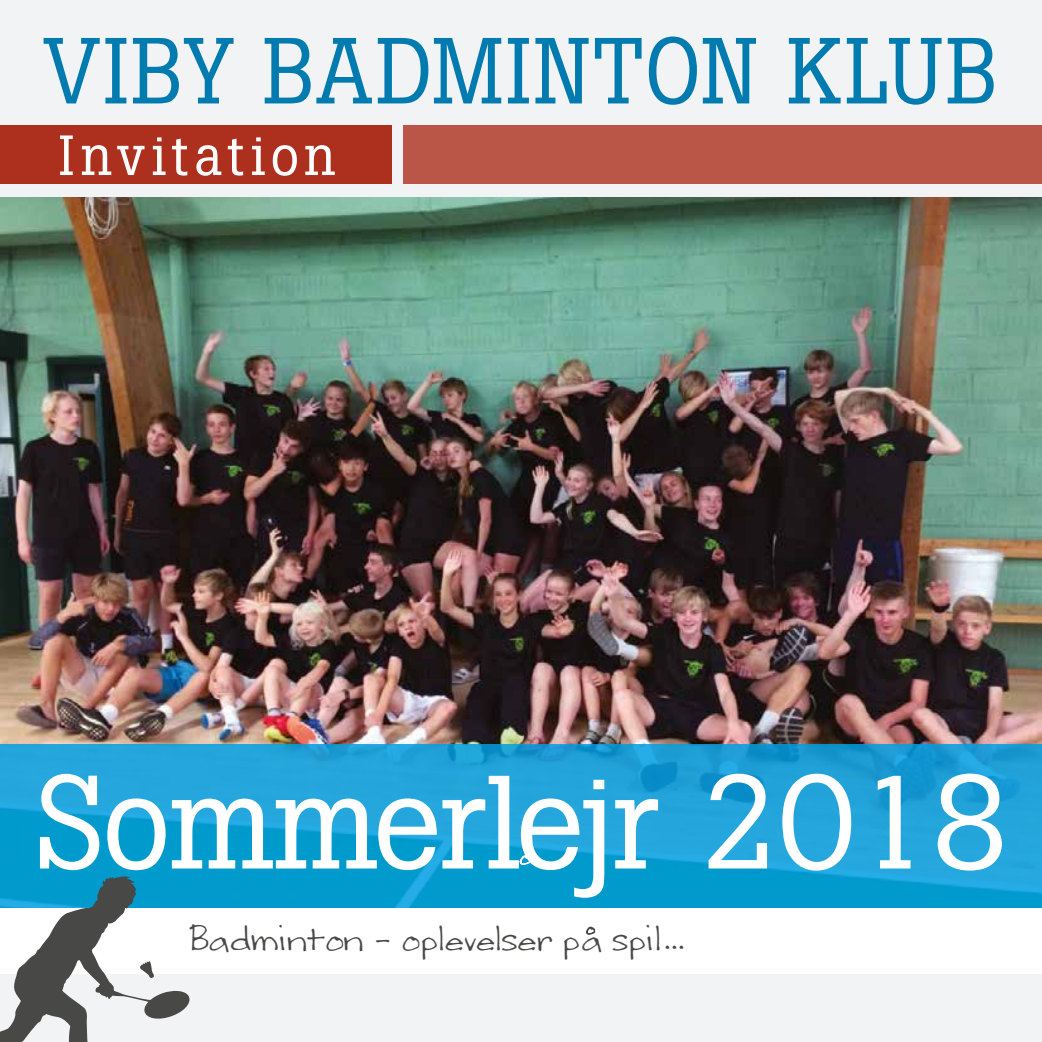
<style>
.page{position:relative;width:1042px;height:1042px;background:#f2f3f4}
.page>*{position:absolute;margin:0;border:0;box-sizing:border-box;transform-origin:0 0}
.t1{font:131.25px "Boton";letter-spacing:-.02em;color:#fff}
.t2{font:92.75px "Boton";letter-spacing:.03em;color:#007baf}
.t3{font:56px "Boton";letter-spacing:.095em;color:#fff}
.t4{font:44.62px "Writing Stuff";letter-spacing:.02em;color:#484847}
</style>
<div class="page">
<img style="left:0;top:198px;width:1042px;height:546px">
<svg style="left:0;top:744px;width:1042px;height:164px;fill:#21a3d9"></svg>
<svg style="left:519px;top:855px;width:12px;height:10px"></svg>
<div style="left:0;top:908px;width:1042px;height:65px;background:#fff"></div>
<div style="left:0;top:125px;width:392px;height:59px;background:#ad2f1d"></div>
<div style="left:403px;top:125px;width:639px;height:59px;background:#ba5648"></div>
<svg style="left:586px;top:926px;width:9px;height:9px"></svg>
<svg style="left:0;top:875px;width:193px;height:167px"></svg>
<h2 class="t2" style="left:44px;top:3px;width:956px">VIBY BADMINTON KLUB</h2>
<p class="t3" style="left:59px;top:114px;width:278px">Invitation</p>
<h1 class="t1" style="left:34px;top:726px;width:976px">Sommerlejr 2018</h1>
<p class="t4" style="left:191px;top:921px;width:496px">Badminton - oplevelser påa spil...</p>
</div>
